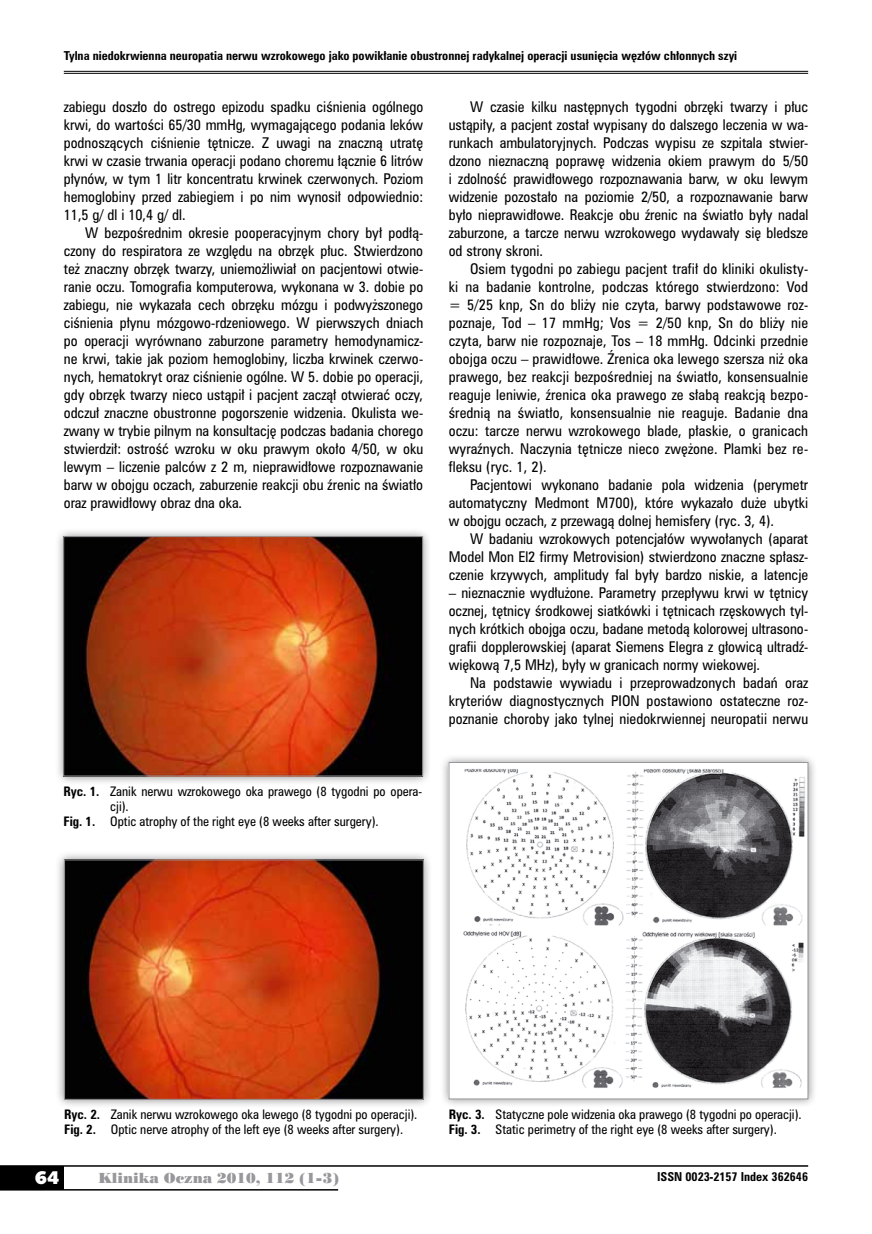
<style>
.page{position:relative;width:872px;height:1234px;background:#fff}
.page>*{position:absolute;margin:0;border:0;box-sizing:border-box;transform-origin:0 0}
.t1{font:18px "Humanst 531 U Blk PL";color:#fff}
.t2{font:13.5px/18px "Zurich Cn PL";color:#000;text-align:justify}
.t3{font:13.5px "Poster Bodoni PL";color:#98989c}
.t4{font:12px/15px "Zurich Cn PL";color:#000}
.t5{font:700 11.25px "Zurich Cn PL";color:#000}
.s1{font-weight:700}
</style>
<div class="page">
<div style="left:0;top:1165px;width:64px;height:24px;background:#000"></div>
<hr style="left:0;top:1164px;width:808px;height:2px;background:#000">
<hr style="left:0;top:1188px;width:338px;height:2px;background:#000">
<hr style="left:64px;top:71px;width:744px;height:1px;background:#000">
<hr style="left:64px;top:73px;width:744px;height:1px;background:#000">
<div style="left:54px;top:527px;width:378px;height:258px;background:#000;opacity:.45"></div>
<img style="left:65px;top:538px;width:356px;height:236px">
<div style="left:63px;top:536px;width:360px;height:240px;border:1px solid #98989c"></div>
<div style="left:55px;top:850px;width:378px;height:258px;background:#000;opacity:.45"></div>
<img style="left:66px;top:861px;width:355px;height:236px">
<div style="left:440px;top:753px;width:377px;height:354px;background:#000;opacity:.45"></div>
<img style="left:451px;top:764px;width:355px;height:332px">
<div style="left:449px;top:762px;width:359px;height:336px;border:1px solid #98989c"></div>
<p class="t5" style="left:64px;top:48px;width:675px">Tylna niedokrwienna neuropatia nerwu wzrokowego jako powikłanie obustronnej radykalnej operacji usunięcia węzłów chłonnych szyi</p>
<p class="t2" style="left:64px;top:97px;width:361px">zabiegu doszło do ostrego epizodu spadku ciśnienia ogólnego krwi, do wartości 65/30 mmHg, wymagającego podania leków podnoszących ciśnienie tętnicze. Z uwagi na znaczną utratę krwi w czasie trwania operacji podano choremu łącznie 6 litrów płynów, w tym 1 litr koncentratu krwinek czerwonych. Poziom hemoglobiny przed zabiegiem i po nim wynosił odpowiednio:<br>11,5 g/ dl i 10,4 g/ dl.</p>
<p class="t2" style="left:64px;top:223px;width:361px;text-indent:21px">W bezpośrednim okresie pooperacyjnym chory był podłą&shy;czony do respiratora ze względu na obrzęk płuc. Stwierdzono też znaczny obrzęk twarzy, uniemożliwiał on pacjentowi otwie&shy;ranie oczu. Tomografia komputerowa, wykonana w 3. dobie po zabiegu, nie wykazała cech obrzęku mózgu i podwyższonego ciśnienia płynu mózgowo-rdzeniowego. W pierwszych dniach po operacji wyrównano zaburzone parametry hemodynamicz&shy;ne krwi, takie jak poziom hemoglobiny, liczba krwinek czerwo&shy;nych, hematokryt oraz ciśnienie ogólne. W 5. dobie po operacji, gdy obrzęk twarzy nieco ustąpił i pacjent zaczął otwierać oczy, odczuł znaczne obustronne pogorszenie widzenia. Okulista we&shy;zwany w trybie pilnym na konsultację podczas badania chorego stwierdził: ostrość wzroku w oku prawym około 4/50, w oku lewym – liczenie palców z 2 m, nieprawidłowe rozpoznawanie barw w obojgu oczach, zaburzenie reakcji obu źrenic na światło oraz prawidłowy obraz dna oka.</p>
<p class="t2" style="left:449px;top:97px;width:361px;text-indent:21px">W czasie kilku następnych tygodni obrzęki twarzy i płuc ustąpiły, a pacjent został wypisany do dalszego leczenia w wa&shy;runkach ambulatoryjnych. Podczas wypisu ze szpitala stwier&shy;dzono nieznaczną poprawę widzenia okiem prawym do 5/50 i zdolność prawidłowego rozpoznawania barw, w oku lewym widzenie pozostało na poziomie 2/50, a rozpoznawanie barw było nieprawidłowe. Reakcje obu źrenic na światło były nadal zaburzone, a tarcze nerwu wzrokowego wydawały się bledsze od strony skroni.</p>
<p class="t2" style="left:449px;top:259px;width:361px;text-indent:21px">Osiem tygodni po zabiegu pacjent trafił do kliniki okulisty&shy;ki na badanie kontrolne, podczas którego stwierdzono: Vod = 5/25 knp, Sn do bliży nie czyta, barwy podstawowe roz&shy;poznaje, Tod – 17 mmHg; Vos = 2/50 knp, Sn do bliży nie czyta, barw nie rozpoznaje, Tos – 18 mmHg. Odcinki przednie obojga oczu – prawidłowe. Źrenica oka lewego szersza niż oka prawego, bez reakcji bezpośredniej na światło, konsensualnie reaguje leniwie, źrenica oka prawego ze słabą reakcją bezpo&shy;średnią na światło, konsensualnie nie reaguje. Badanie dna oczu: tarcze nerwu wzrokowego blade, płaskie, o granicach wyraźnych. Naczynia tętnicze nieco zwężone. Plamki bez re&shy;fleksu (ryc. 1, 2).</p>
<p class="t2" style="left:449px;top:475px;width:361px;text-indent:21px">Pacjentowi wykonano badanie pola widzenia (perymetr automatyczny Medmont M700), które wykazało duże ubytki w obojgu oczach, z przewagą dolnej hemisfery (ryc. 3, 4).</p>
<p class="t2" style="left:449px;top:529px;width:361px;text-indent:21px">W badaniu wzrokowych potencjałów wywołanych (aparat Model Mon El2 firmy Metrovision) stwierdzono znaczne spłasz&shy;czenie krzywych, amplitudy fal były bardzo niskie, a latencje</p>
<p class="t2" style="left:449px;top:583px;width:361px">– nieznacznie wydłużone. Parametry przepływu krwi w tętnicy ocznej, tętnicy środkowej siatkówki i tętnicach rzęskowych tyl&shy;nych krótkich obojga oczu, badane metodą kolorowej ultrasono&shy;grafii dopplerowskiej (aparat Siemens Elegra z głowicą ultradź&shy;więkową 7,5 MHz), były w granicach normy wiekowej.</p>
<p class="t2" style="left:449px;top:673px;width:361px;text-indent:21px">Na podstawie wywiadu i przeprowadzonych badań oraz kryteriów diagnostycznych PION postawiono ostateczne roz&shy;poznanie choroby jako tylnej niedokrwiennej neuropatii nerwu</p>
<p class="t4" style="left:63px;top:783px;width:360px"><span class="s1">Ryc. 1.</span> Zanik nerwu wzrokowego oka prawego (8 tygodni po opera-</p>
<p class="t4" style="left:110px;top:798px;width:20px">cji).</p>
<p class="t4" style="left:63px;top:813px;width:317px"><span class="s1">Fig. 1.</span> Optic atrophy of the right eye (8 weeks after surgery).</p>
<p class="t4" style="left:64px;top:1106px;width:355px"><span class="s1">Ryc. 2.</span> Zanik nerwu wzrokowego oka lewego (8 tygodni po operacji).<br><span class="s1">Fig. 2.</span> Optic nerve atrophy of the left eye (8 weeks after surgery).</p>
<p class="t4" style="left:449px;top:1106px;width:354px"><span class="s1">Ryc. 3.</span> Statyczne pole widzenia oka prawego (8 tygodni po operacji).<br><span class="s1">Fig. 3.</span> Static perimetry of the right eye (8 weeks after surgery).</p>
<h1 class="t1" style="left:35px;top:1165px;width:26px">64</h1>
<p class="t3" style="left:99px;top:1168px;width:242px">Klinika Oczna 2010, 112 (1-3)</p>
<p class="t5" style="left:657px;top:1168px;width:152px">ISSN 0023-2157 Index 362646</p>
</div>
